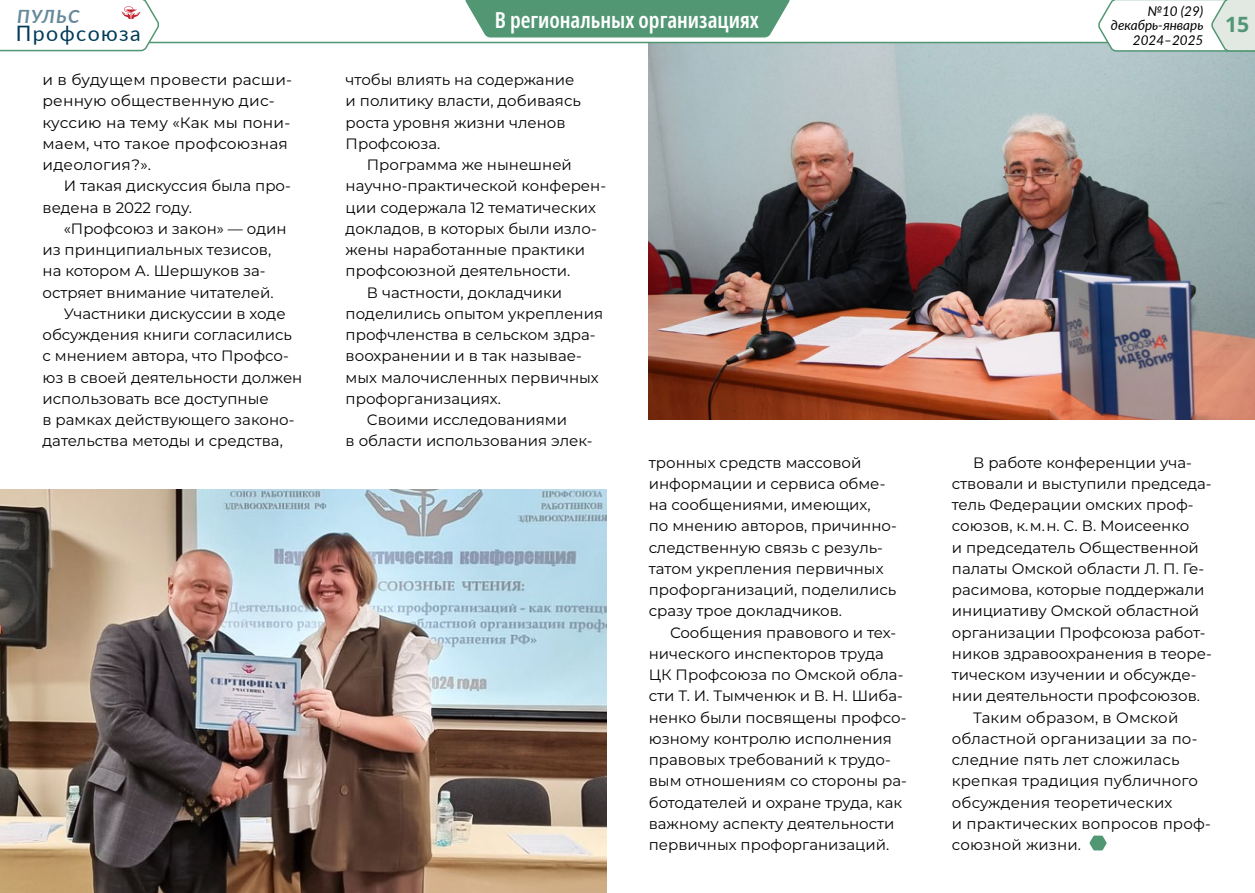
<style>
.page{position:relative;width:1255px;height:893px;background:#fff}
.page>*{position:absolute;margin:0;border:0;box-sizing:border-box;transform-origin:0 0}
.t1{font:600 extra-condensed 22.05px "Noto Sans";color:#fff}
.t2{font:21.3px "Lato";letter-spacing:.07em;color:#003b59}
.t3{font:700 21.3px "Noto Sans";color:#519774}
.t4{font:italic 700 18.3px "Lato";letter-spacing:.07em;color:#66899b}
.t5{font:15px/21.3px "Montserrat";color:#000}
.t6{font:italic 13.5px/13.5px "Lato";color:#000;text-align:right}
</style>
<div class="page">
<svg style="left:1089px;top:836px;width:17px;height:14px"></svg>
<img style="left:0;top:489px;width:606px;height:404px">
<img style="left:648px;top:44px;width:606px;height:376px">
<svg style="left:161px;top:41px;width:935px;height:3px;background:#9ec3b2"></svg>
<svg style="left:1096px;top:0;width:158px;height:52px"></svg>
<svg style="left:465px;top:0;width:325px;height:38px;background:#5e9f7f"></svg>
<svg style="left:0;top:0;width:161px;height:52px"></svg>
<p class="t4" style="left:17px;top:3px;width:64px">ПУЛЬС</p>
<h2 class="t2" style="left:16px;top:18px;width:126px">Профсоюза</h2>
<p class="t5" style="left:43px;top:69px;width:251px">и в будущем провести расши&shy;ренную общественную дис&shy;куссию на тему «Как мы пони&shy;маем, что такое профсоюзная идеология?».</p>
<p class="t5" style="left:43px;top:175px;width:250px;text-indent:21px">И такая дискуссия была про&shy;ведена в 2022 году.</p>
<p class="t5" style="left:64px;top:217px;width:224px">«Профсоюз и закон» — один</p>
<p class="t5" style="left:43px;top:239px;width:230px">из принципиальных тезисов,</p>
<p class="t5" style="left:43px;top:260px;width:223px">на котором А. Шершуков за-</p>
<p class="t5" style="left:43px;top:281px;width:233px">остряет внимание читателей.</p>
<p class="t5" style="left:64px;top:302px;width:223px">Участники дискуссии в ходе</p>
<p class="t5" style="left:43px;top:324px;width:251px">обсуждения книги согласились</p>
<p class="t5" style="left:43px;top:345px;width:248px">с мнением автора, что Профсо-</p>
<p class="t5" style="left:43px;top:366px;width:261px">юз в своей деятельности должен</p>
<p class="t5" style="left:43px;top:387px;width:228px">использовать все доступные</p>
<p class="t5" style="left:43px;top:409px;width:253px">в рамках действующего законо-</p>
<p class="t5" style="left:43px;top:430px;width:242px">дательства методы и средства,</p>
<p class="t6" style="left:1110px;top:4px;width:94px">№10 (29) декабрь-январь</p>
<p class="t6" style="left:1132px;top:33px;width:72px">2024–2025</p>
<h1 class="t1" style="left:495px;top:4px;width:266px">В региональных организациях</h1>
<h2 class="t3" style="left:1225px;top:9px;width:26px">15</h2>
<p class="t5" style="left:345px;top:68px;width:237px">чтобы влиять на содержание и политику власти, добиваясь роста уровня жизни членов<br>Профсоюза.</p>
<p class="t5" style="left:367px;top:154px;width:206px">Программа же нынешней</p>
<p class="t5" style="left:345px;top:175px;width:262px">научно-практической конферен-</p>
<p class="t5" style="left:345px;top:196px;width:252px">ции содержала 12 тематических</p>
<p class="t5" style="left:345px;top:217px;width:253px">докладов, в которых были изло-</p>
<p class="t5" style="left:345px;top:239px;width:241px">жены наработанные практики</p>
<p class="t5" style="left:345px;top:260px;width:226px">профсоюзной деятельности.</p>
<p class="t5" style="left:367px;top:281px;width:197px">В частности, докладчики</p>
<p class="t5" style="left:345px;top:302px;width:259px">поделились опытом укрепления</p>
<p class="t5" style="left:345px;top:324px;width:251px">профчленства в сельском здра-</p>
<p class="t5" style="left:345px;top:345px;width:238px">воохранении и в так называе-</p>
<p class="t5" style="left:345px;top:366px;width:255px">мых малочисленных первичных</p>
<p class="t5" style="left:345px;top:387px;width:157px">профорганизациях.</p>
<p class="t5" style="left:367px;top:409px;width:202px">Своими исследованиями</p>
<p class="t5" style="left:345px;top:430px;width:248px">в области использования элек-</p>
<p class="t5" style="left:648px;top:451px;width:250px">тронных средств массовой информации и сервиса обме&shy;на сообщениями, имеющих,<br>по мнению авторов, причинно&shy;следственную связь с резуль&shy;татом укрепления первичных профорганизаций, поделились сразу трое докладчиков.</p>
<p class="t5" style="left:648px;top:621px;width:259px;text-indent:21px">Сообщения правового и тех&shy;нического инспекторов труда<br>ЦК Профсоюза по Омской обла&shy;сти Т. И. Тымченюк и В. Н. Шиба&shy;ненко были посвящены профсо&shy;юзному контролю исполнения правовых требований к трудо&shy;вым отношениям со стороны ра&shy;ботодателей и охране труда, как важному аспекту деятельности первичных профорганизаций.</p>
<p class="t5" style="left:973px;top:451px;width:220px">В работе конференции уча-</p>
<p class="t5" style="left:951px;top:472px;width:261px">ствовали и выступили председа-</p>
<p class="t5" style="left:951px;top:493px;width:241px">тель Федерации омских проф-</p>
<p class="t5" style="left:951px;top:515px;width:239px">союзов, к. м. н. С. В. Моисеенко</p>
<p class="t5" style="left:951px;top:536px;width:248px">и председатель Общественной</p>
<p class="t5" style="left:951px;top:557px;width:254px">палаты Омской области Л. П. Ге-</p>
<p class="t5" style="left:951px;top:579px;width:254px">расимова, которые поддержали</p>
<p class="t5" style="left:951px;top:600px;width:249px">инициативу Омской областной</p>
<p class="t5" style="left:951px;top:621px;width:255px">организации Профсоюза работ-</p>
<p class="t5" style="left:951px;top:642px;width:261px">ников здравоохранения в теоре-</p>
<p class="t5" style="left:951px;top:664px;width:246px">тическом изучении и обсужде-</p>
<p class="t5" style="left:951px;top:685px;width:249px">нии деятельности профсоюзов.</p>
<p class="t5" style="left:973px;top:706px;width:207px">Таким образом, в Омской</p>
<p class="t5" style="left:951px;top:727px;width:247px">областной организации за по-</p>
<p class="t5" style="left:951px;top:749px;width:229px">следние пять лет сложилась</p>
<p class="t5" style="left:951px;top:770px;width:248px">крепкая традиция публичного</p>
<p class="t5" style="left:951px;top:791px;width:222px">обсуждения теоретических</p>
<p class="t5" style="left:951px;top:812px;width:259px">и практических вопросов проф-</p>
<p class="t5" style="left:951px;top:834px;width:131px">союзной жизни.</p>
</div>
